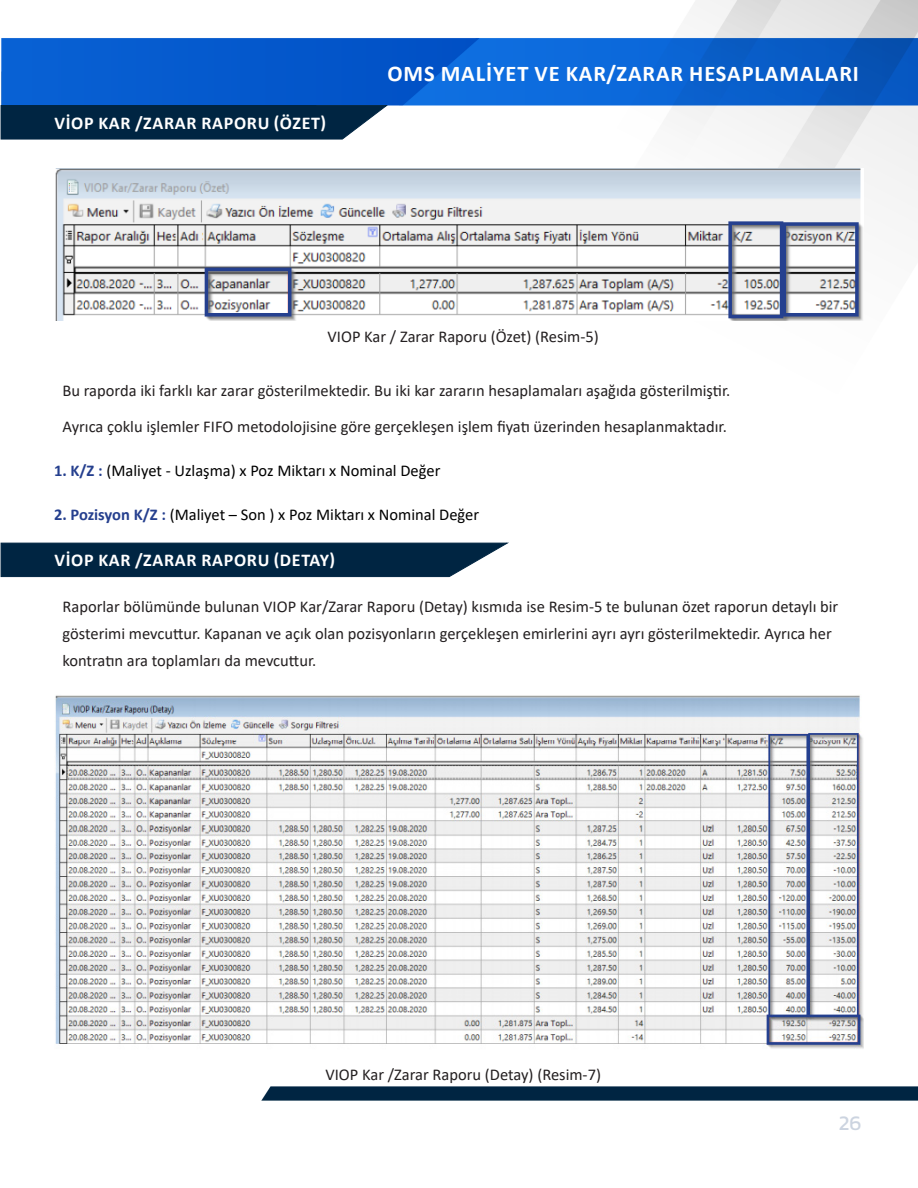
<style>
.page{position:relative;width:918px;height:1188px;background:#fff}
.page>*{position:absolute;margin:0;border:0;box-sizing:border-box;transform-origin:0 0}
.ana_baslik{font:700 22.5px "Calibri";letter-spacing:.04em;color:#fff}
.t1{font:21px "Kanit";color:#ccd4e0}
.konu_başlığı__index{font:700 18px "Calibri";letter-spacing:.04em;color:#fff}
.metin{font:16.5px/27px "Calibri";color:#231f20}
.metin_kombinasyonu_s{font:16.5px "Calibri";color:#000}
.s1{font-weight:700;color:#253f8e}
</style>
<div class="page">
<img style="left:0;top:0;width:918px;height:1101px">
<div style="left:1px;top:105px;width:387px;height:34px;background:#002542"></div>
<img style="left:54px;top:168px;width:810px;height:153px">
<svg style="left:1px;top:543px;width:508px;height:34px;background:#0e314c"></svg>
<img style="left:54px;top:694px;width:810px;height:356px">
<p class="konu_başlığı__index" style="left:54px;top:110px;width:273px">VİOP KAR /ZARAR RAPORU (ÖZET)</p>
<p class="ana_baslik" style="left:387px;top:57px;width:473px">OMS MALİYET VE KAR/ZARAR HESAPLAMALARI</p>
<p class="metin" style="left:328px;top:323px;width:273px">VIOP Kar / Zarar Raporu (Özet) (Resim-5)</p>
<p class="metin" style="left:63px;top:377px;width:669px">Bu raporda iki farklı kar zarar gösterilmektedir. Bu iki kar zararın hesaplamaları aşağıda gösterilmiştir.</p>
<p class="metin" style="left:63px;top:413px;width:666px">Ayrıca çoklu işlemler FIFO metodolojisine göre gerçekleşen işlem fiyatı üzerinden hesaplanmaktadır.</p>
<p class="metin_kombinasyonu_s" style="left:54px;top:459px;width:388px"><span class="s1">1. K/Z :</span> (Maliyet - Uzlaşma) x Poz Miktarı x Nominal Değer</p>
<p class="metin_kombinasyonu_s" style="left:54px;top:503px;width:427px"><span class="s1">2. Pozisyon K/Z :</span> (Maliyet – Son ) x Poz Miktarı x Nominal Değer</p>
<p class="konu_başlığı__index" style="left:54px;top:547px;width:282px">VİOP KAR /ZARAR RAPORU (DETAY)</p>
<p class="metin" style="left:63px;top:593px;width:777px">Raporlar bölümünde bulunan VIOP Kar/Zarar Raporu (Detay) kısmıda ise Resim-5 te bulunan özet raporun detaylı bir gösterimi mevcuttur. Kapanan ve açık olan pozisyonların gerçekleşen emirlerini ayrı ayrı gösterilmektedir. Ayrıca her kontratın ara toplamları da mevcuttur.</p>
<p class="metin" style="left:325px;top:1061px;width:277px">VIOP Kar /Zarar Raporu (Detay) (Resim-7)</p>
<p class="t1" style="left:839px;top:1108px;width:24px">26</p>
</div>
